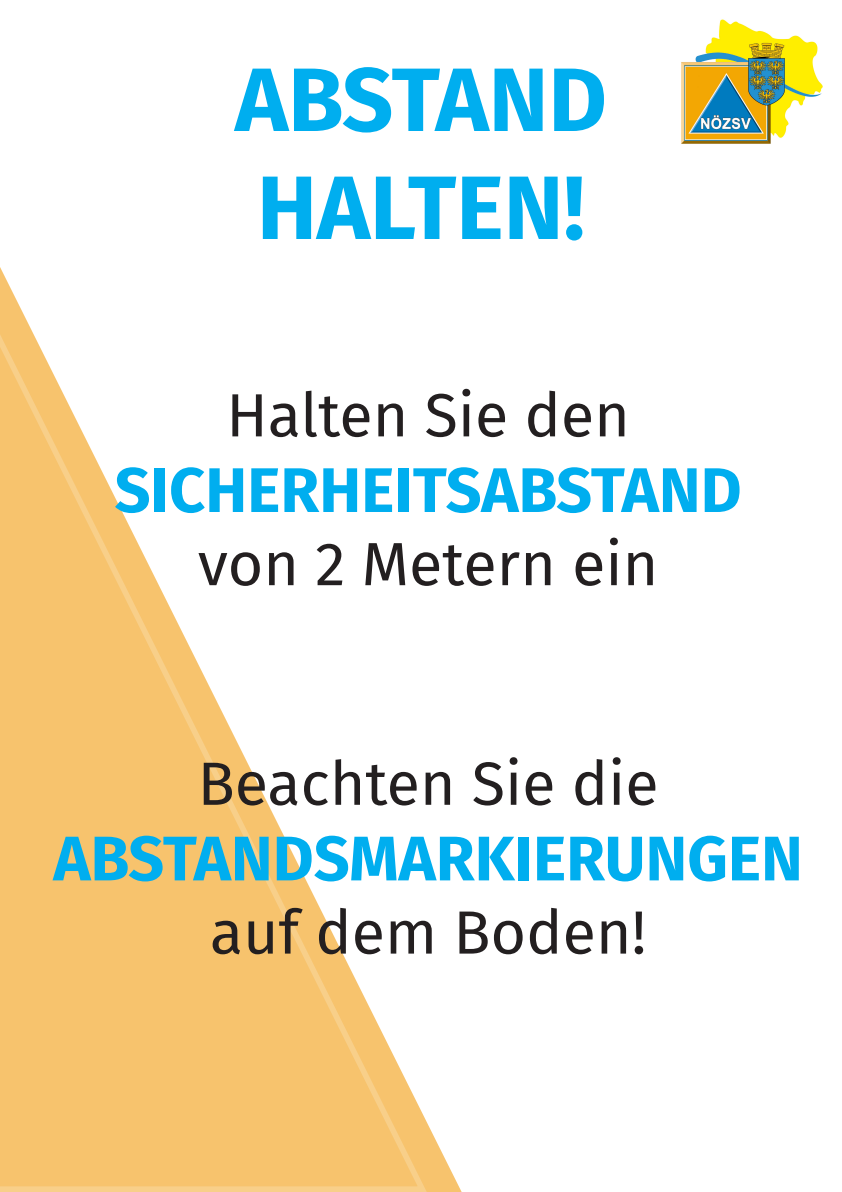
<style>
.page{position:relative;width:842px;height:1192px;background:#fff}
.page>*{position:absolute;margin:0;border:0;box-sizing:border-box;transform-origin:0 0}
.t1{font:700 90px "Fira Sans";color:#00aeef}
.t2{font:700 63px "Fira Sans";color:#00aeef}
.t3{font:61px "Fira Sans";color:#231f20}
</style>
<div class="page">
<svg style="left:0;top:267px;width:427px;height:925px"></svg>
<img style="left:681px;top:19px;width:142px;height:125px">
<p class="t1" style="left:235px;top:24px;width:373px">ABSTAND</p>
<p class="t1" style="left:257px;top:132px;width:329px">HALTEN!</p>
<p class="t3" style="left:226px;top:369px;width:405px">Halten Sie den</p>
<p class="t2" style="left:115px;top:437px;width:629px">SICHERHEITSABSTAND</p>
<p class="t3" style="left:198px;top:518px;width:462px">von 2 Metern ein</p>
<p class="t3" style="left:198px;top:737px;width:462px">Beachten Sie die</p>
<p class="t2" style="left:53px;top:805px;width:751px">ABSTANDSMARKIERUNGEN</p>
<p class="t3" style="left:210px;top:886px;width:438px">auf dem Boden!</p>
</div>
